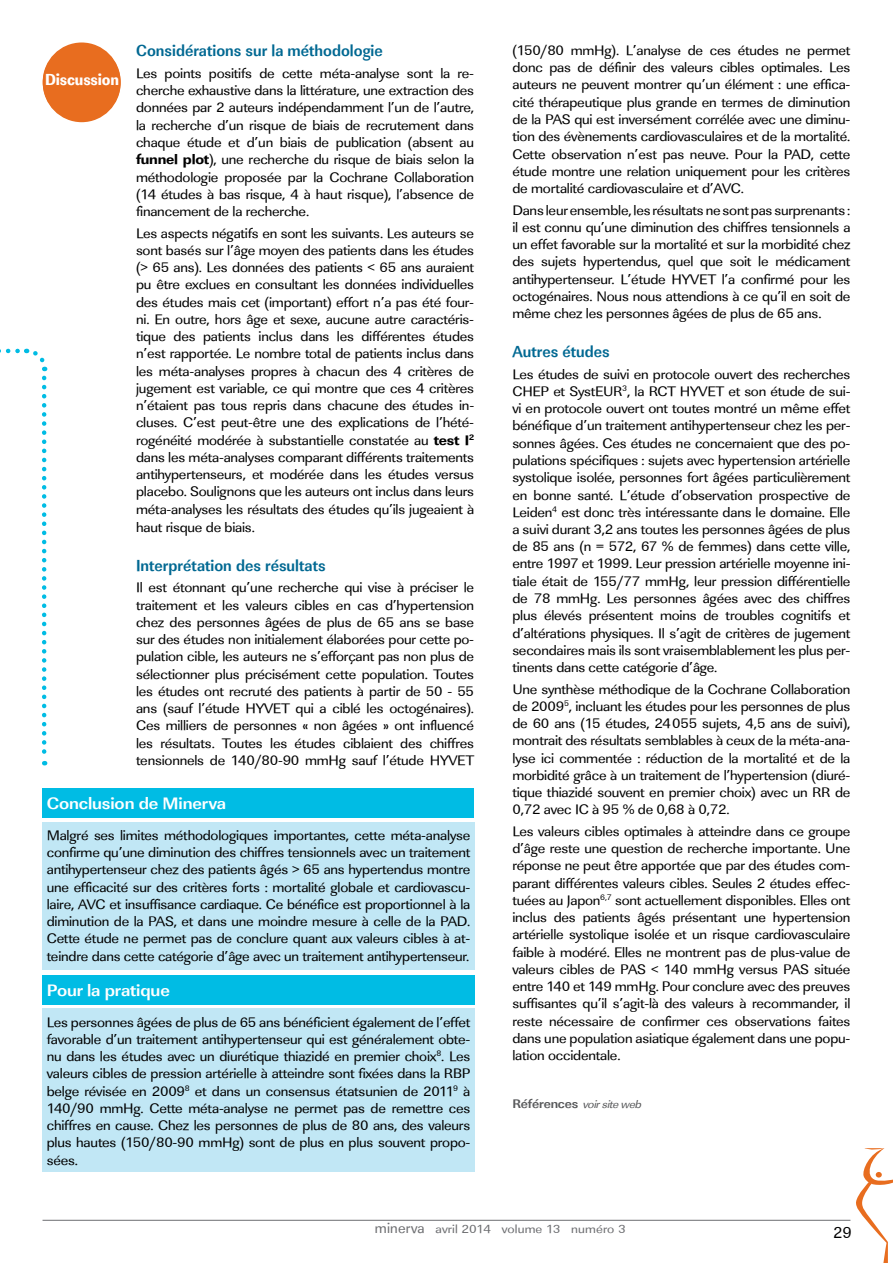
<style>
.page{position:relative;width:893px;height:1263px;background:#fff}
.page>*{position:absolute;margin:0;border:0;box-sizing:border-box;transform-origin:0 0}
.t1{font:700 17.1px "Linear Std";letter-spacing:-.01em;color:#fff;scale:1.05 1}
.t2{font:700 16.5px "Linear Std Cd";color:#006892}
.t3{font:16.5px "Linear Std Nr Xbold";letter-spacing:-.01em;color:#fff}
.t4{font:16.5px "Linear Std";color:#000}
.t5{font:15px "Linear Std";letter-spacing:.01em;color:#6d6e71}
.t6{font:14.25px/17.2px "Linear Std";letter-spacing:-.015em;color:#000;text-align:justify;scale:1.05 1}
.t7{font:12.15px "Linear Std";letter-spacing:.01em;color:#6d6e71;scale:1.11 1}
.t8{font:italic 11.4px "Linear Std";letter-spacing:-.025em;color:#58595b;scale:1.05 1}
.s1{font-family:"Linear Std Xbold"}
.s2{font-weight:700;font-style:normal;font-size:12.9px}
</style>
<div class="page">
<hr style="left:43px;top:1220px;width:807px;height:1px;background:#6d6e71">
<svg style="left:856px;top:1148px;width:37px;height:115px"></svg>
<div style="left:43px;top:42px;width:78px;height:79px;background:#e86d1f;border-radius:50%"></div>
<svg style="left:0;top:348px;width:48px;height:23px"></svg>
<svg style="left:42px;top:378px;width:4px;height:387px"></svg>
<div style="left:43px;top:788px;width:431px;height:30px;background:#00bce4"></div>
<div style="left:43px;top:822px;width:432px;height:147px;background:#c1e7f5"></div>
<div style="left:43px;top:1008px;width:432px;height:164px;background:#c1e7f5"></div>
<div style="left:43px;top:975px;width:432px;height:29px;background:#00bce4"></div>
<p class="t3" style="left:45px;top:69px;width:75px">Discussion</p>
<p class="t2" style="left:136px;top:41px;width:248px">Considérations sur la méthodologie</p>
<p class="t6" style="left:136px;top:65px;width:323px">Les points positifs de cette méta-analyse sont la re&shy;cherche exhaustive dans la littérature, une extraction des données par 2 auteurs indépendamment l’un de l’autre, la recherche d’un risque de biais de recrutement dans chaque étude et d’un biais de publication (absent au <span class="s1">funnel plot</span>), une recherche du risque de biais selon la méthodologie proposée par la Cochrane Collaboration (14 études à bas risque, 4 à haut risque), l’absence de financement de la recherche.</p>
<p class="t6" style="left:136px;top:224px;width:323px">Les aspects négatifs en sont les suivants. Les auteurs se sont basés sur l’âge moyen des patients dans les études (&gt; 65 ans). Les données des patients &lt; 65 ans auraient pu être exclues en consultant les données individuelles des études mais cet (important) effort n’a pas été four&shy;ni. En outre, hors âge et sexe, aucune autre caractéris&shy;tique des patients inclus dans les différentes études n’est rapportée. Le nombre total de patients inclus dans les méta-analyses propres à chacun des 4 critères de jugement est variable, ce qui montre que ces 4 critères n’étaient pas tous repris dans chacune des études in&shy;cluses. C’est peut-être une des explications de l’hété&shy;rogénéité modérée à substantielle constatée au <span class="s1">test I</span><sup>2 </sup>dans les méta-analyses comparant différents traitements antihypertenseurs, et modérée dans les études versus placebo. Soulignons que les auteurs ont inclus dans leurs méta-analyses les résultats des études qu’ils jugeaient à haut risque de biais.</p>
<p class="t2" style="left:136px;top:555px;width:191px">Interprétation des résultats</p>
<p class="t6" style="left:136px;top:579px;width:323px">Il est étonnant qu’une recherche qui vise à préciser le traitement et les valeurs cibles en cas d’hypertension chez des personnes âgées de plus de 65 ans se base sur des études non initialement élaborées pour cette po&shy;pulation cible, les auteurs ne s’efforçant pas non plus de sélectionner plus précisément cette population. Toutes les études ont recruté des patients à partir de 50 - 55 ans (sauf l’étude HYVET qui a ciblé les octogénaires).<br>Ces milliers de personnes « non âgées » ont influencé les résultats. Toutes les études ciblaient des chiffres tensionnels de 140/80-90 mmHg sauf l’étude HYVET</p>
<p class="t1" style="left:47px;top:793px;width:172px">Conclusion de Minerva</p>
<p class="t6" style="left:47px;top:827px;width:405px">Malgré ses limites méthodologiques importantes, cette méta-analyse confirme qu’une diminution des chiffres tensionnels avec un traitement antihypertenseur chez des patients âgés &gt; 65 ans hypertendus montre une efficacité sur des critères forts : mortalité globale et cardiovascu&shy;laire, AVC et insuffisance cardiaque. Ce bénéfice est proportionnel à la diminution de la PAS, et dans une moindre mesure à celle de la PAD.<br>Cette étude ne permet pas de conclure quant aux valeurs cibles à at&shy;teindre dans cette catégorie d’âge avec un traitement antihypertenseur.</p>
<p class="t1" style="left:47px;top:980px;width:119px">Pour la pratique</p>
<p class="t6" style="left:47px;top:1013px;width:405px">Les personnes âgées de plus de 65 ans bénéficient également de l’effet favorable d’un traitement antihypertenseur qui est généralement obte&shy;nu dans les études avec un diurétique thiazidé en premier choix<sup>8</sup>. Les valeurs cibles de pression artérielle à atteindre sont fixées dans la RBP belge révisée en 2009<sup>8</sup> et dans un consensus étatsunien de 2011<sup>9</sup> à 140/90 mmHg. Cette méta-analyse ne permet pas de remettre ces chiffres en cause. Chez les personnes de plus de 80 ans, des valeurs plus hautes (150/80-90 mmHg) sont de plus en plus souvent propo&shy;sées.</p>
<p class="t6" style="left:512px;top:42px;width:323px">(150/80 mmHg). L’analyse de ces études ne permet donc pas de définir des valeurs cibles optimales. Les auteurs ne peuvent montrer qu’un élément : une effica&shy;cité thérapeutique plus grande en termes de diminution de la PAS qui est inversément corrélée avec une diminu&shy;tion des évènements cardiovasculaires et de la mortalité.<br>Cette observation n’est pas neuve. Pour la PAD, cette étude montre une relation uniquement pour les critères de mortalité cardiovasculaire et d’AVC.</p>
<p class="t6" style="left:512px;top:201px;width:323px">Dans leur ensemble, les résultats ne sont pas surprenants : il est connu qu’une diminution des chiffres tensionnels a un effet favorable sur la mortalité et sur la morbidité chez des sujets hypertendus, quel que soit le médicament antihypertenseur. L’étude HYVET l’a confirmé pour les octogénaires. Nous nous attendions à ce qu’il en soit de même chez les personnes âgées de plus de 65 ans.</p>
<p class="t2" style="left:512px;top:342px;width:99px">Autres études</p>
<p class="t6" style="left:512px;top:365px;width:323px">Les études de suivi en protocole ouvert des recherches CHEP et SystEUR<sup>3</sup>, la RCT HYVET et son étude de sui&shy;vi en protocole ouvert ont toutes montré un même effet bénéfique d’un traitement antihypertenseur chez les per&shy;sonnes âgées. Ces études ne concernaient que des po&shy;pulations spécifiques : sujets avec hypertension artérielle systolique isolée, personnes fort âgées particulièrement en bonne santé. L’étude d’observation prospective de Leiden<sup>4</sup> est donc très intéressante dans le domaine. Elle a suivi durant 3,2 ans toutes les personnes âgées de plus de 85 ans (n = 572, 67 % de femmes) dans cette ville, entre 1997 et 1999. Leur pression artérielle moyenne ini&shy;tiale était de 155/77 mmHg, leur pression différentielle de 78 mmHg. Les personnes âgées avec des chiffres plus élevés présentent moins de troubles cognitifs et d’altérations physiques. Il s’agit de critères de jugement secondaires mais ils sont vraisemblablement les plus per&shy;tinents dans cette catégorie d’âge.</p>
<p class="t6" style="left:512px;top:680px;width:323px">Une synthèse méthodique de la Cochrane Collaboration de 2009<sup>5</sup>, incluant les études pour les personnes de plus de 60 ans (15 études, 24055 sujets, 4,5 ans de suivi), montrait des résultats semblables à ceux de la méta-ana&shy;lyse ici commentée : réduction de la mortalité et de la morbidité grâce à un traitement de l’hypertension (diuré&shy;tique thiazidé souvent en premier choix) avec un RR de 0,72 avec IC à 95 % de 0,68 à 0,72.</p>
<p class="t6" style="left:512px;top:822px;width:323px">Les valeurs cibles optimales à atteindre dans ce groupe d’âge reste une question de recherche importante. Une réponse ne peut être apportée que par des études com&shy;parant différentes valeurs cibles. Seules 2 études effec&shy;tuées au Japon<sup>6,7</sup> sont actuellement disponibles. Elles ont inclus des patients âgés présentant une hypertension artérielle systolique isolée et un risque cardiovasculaire faible à modéré. Elles ne montrent pas de plus-value de valeurs cibles de PAS &lt; 140 mmHg versus PAS située entre 140 et 149 mmHg. Pour conclure avec des preuves suffisantes qu’il s’agit-là des valeurs à recommander, il reste nécessaire de confirmer ces observations faites dans une population asiatique également dans une popu&shy;lation occidentale.</p>
<p class="t8" style="left:512px;top:1097px;width:125px"><span class="s2">Références</span> voir site web</p>
<p class="t5" style="left:375px;top:1219px;width:51px">minerva</p>
<p class="t4" style="left:833px;top:1223px;width:20px">29</p>
<p class="t7" style="left:435px;top:1222px;width:173px">avril 2014 volume 13 numéro 3</p>
</div>
